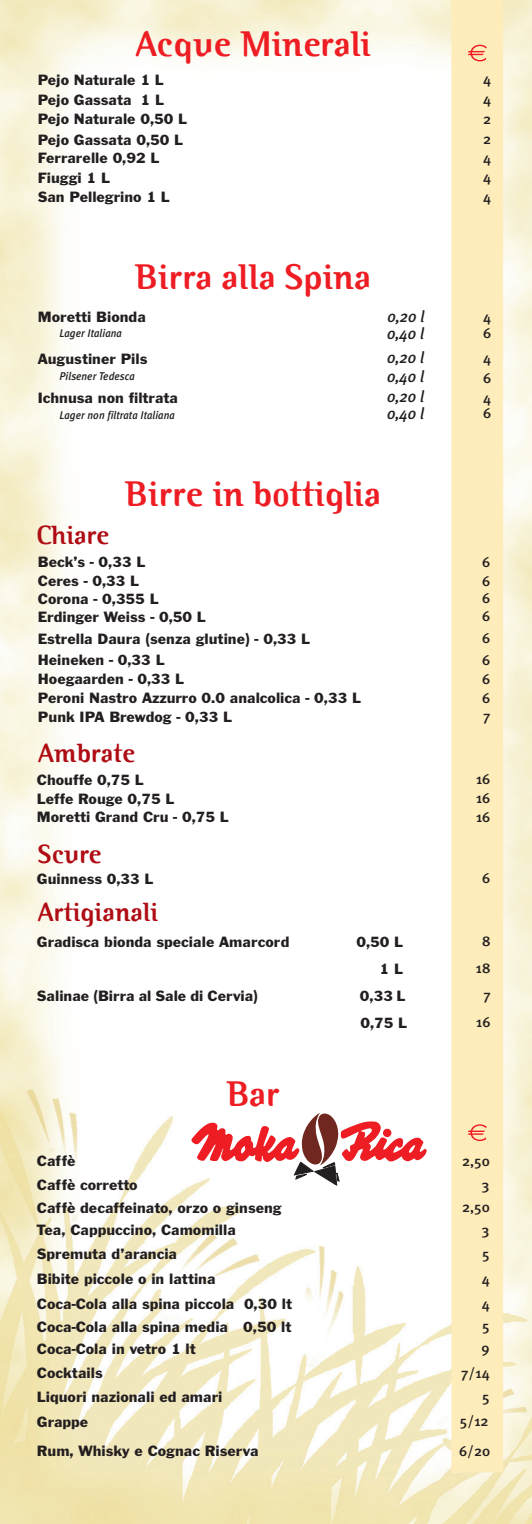
<style>
.page{position:relative;width:532px;height:1524px;background:#fff}
.page>*{position:absolute;margin:0;border:0;box-sizing:border-box;transform-origin:0 0}
.t1{font:700 35.88px "Binary ITC";color:#ee1d23;scale:1.04 1}
.t2{font:700 26.5px "Binary ITC";letter-spacing:-.02em;color:#af0c14;scale:1.04 1}
.t3{font:700 26.5px "Binary ITC";color:#af0c14;scale:1.04 1}
.t4{font:italic 500 16.25px "Meta Plus";color:#231f20;scale:.94 1}
.t5{font:15.5px "Franklin Got T";color:#231f20;scale:1.04 1}
.t6{font:500 14.25px "Meta Plus";color:#231f20;scale:1.04 1}
.t7{font:italic 500 11.25px "Meta Plus";color:#231f20;scale:.94 1}
</style>
<div class="page">
<img style="left:0;top:0;width:531px;height:1524px">
<div style="left:451px;top:0;width:52px;height:1472px;background:#feedbb"></div>
<svg style="left:468px;top:45px;width:18px;height:16px"></svg>
<svg style="left:468px;top:1124px;width:18px;height:17px"></svg>
<svg style="left:191px;top:1113px;width:235px;height:72px"></svg>
<h1 class="t1" style="left:135px;top:22px;width:228px">Acque Minerali</h1>
<p class="t5" style="left:38px;top:70px;width:123px">Pejo Naturale 1 L</p>
<p class="t6" style="left:483px;top:71px;width:9px">4</p>
<p class="t5" style="left:38px;top:90px;width:123px">Pejo Gassata 1 L</p>
<p class="t6" style="left:483px;top:91px;width:9px">4</p>
<p class="t5" style="left:38px;top:110px;width:145px">Pejo Naturale 0,50 L</p>
<p class="t6" style="left:483px;top:111px;width:9px">2</p>
<p class="t5" style="left:38px;top:130px;width:141px">Pejo Gassata 0,50 L</p>
<p class="t6" style="left:483px;top:131px;width:9px">2</p>
<p class="t5" style="left:38px;top:149px;width:118px">Ferrarelle 0,92 L</p>
<p class="t6" style="left:483px;top:149px;width:9px">4</p>
<p class="t5" style="left:38px;top:168px;width:71px">Fiuggi 1 L</p>
<p class="t6" style="left:483px;top:169px;width:9px">4</p>
<p class="t5" style="left:38px;top:188px;width:128px">San Pellegrino 1 L</p>
<p class="t6" style="left:483px;top:189px;width:9px">4</p>
<h1 class="t1" style="left:135px;top:255px;width:229px">Birra alla Spina</h1>
<p class="t5" style="left:38px;top:308px;width:105px">Moretti Bionda</p>
<p class="t4" style="left:387px;top:307px;width:41px">0,20 l</p>
<p class="t6" style="left:483px;top:308px;width:9px">4</p>
<p class="t5" style="left:38px;top:349px;width:107px">Augustiner Pils</p>
<p class="t4" style="left:387px;top:348px;width:41px">0,20 l</p>
<p class="t6" style="left:483px;top:350px;width:9px">4</p>
<p class="t5" style="left:38px;top:389px;width:136px">Ichnusa non filtrata</p>
<p class="t4" style="left:387px;top:387px;width:41px">0,20 l</p>
<p class="t6" style="left:483px;top:389px;width:9px">4</p>
<p class="t7" style="left:59px;top:327px;width:68px">Lager Italiana</p>
<p class="t4" style="left:387px;top:324px;width:41px">0,40 l</p>
<p class="t6" style="left:483px;top:325px;width:9px">6</p>
<p class="t7" style="left:59px;top:369px;width:81px">Pilsener Tedesca</p>
<p class="t4" style="left:387px;top:367px;width:41px">0,40 l</p>
<p class="t6" style="left:483px;top:370px;width:9px">6</p>
<p class="t7" style="left:59px;top:408px;width:124px">Lager non filtrata Italiana</p>
<p class="t4" style="left:387px;top:403px;width:41px">0,40 l</p>
<p class="t6" style="left:483px;top:405px;width:9px">6</p>
<h2 class="t2" style="left:36px;top:519px;width:72px">Chiare</h2>
<h1 class="t1" style="left:125px;top:472px;width:248px">Birre in bottiglia</h1>
<p class="t5" style="left:38px;top:553px;width:105px">Beck’s - 0,33 L</p>
<p class="t6" style="left:482px;top:553px;width:9px">6</p>
<p class="t5" style="left:38px;top:571px;width:99px">Ceres - 0,33 L</p>
<p class="t6" style="left:482px;top:572px;width:9px">6</p>
<p class="t5" style="left:38px;top:589px;width:117px">Corona - 0,355 L</p>
<p class="t6" style="left:482px;top:590px;width:9px">6</p>
<p class="t5" style="left:38px;top:607px;width:163px">Erdinger Weiss - 0,50 L</p>
<p class="t6" style="left:482px;top:608px;width:9px">6</p>
<p class="t5" style="left:38px;top:629px;width:263px">Estrella Daura (senza glutine) - 0,33 L</p>
<p class="t6" style="left:482px;top:630px;width:9px">6</p>
<p class="t5" style="left:38px;top:651px;width:123px">Heineken - 0,33 L</p>
<p class="t6" style="left:482px;top:651px;width:9px">6</p>
<p class="t5" style="left:38px;top:670px;width:142px">Hoegaarden - 0,33 L</p>
<p class="t6" style="left:482px;top:670px;width:9px">6</p>
<p class="t5" style="left:38px;top:688px;width:312px">Peroni Nastro Azzurro 0.0 analcolica - 0,33 L</p>
<p class="t6" style="left:482px;top:689px;width:9px">6</p>
<p class="t5" style="left:38px;top:707px;width:188px">Punk IPA Brewdog - 0,33 L</p>
<p class="t6" style="left:483px;top:708px;width:9px">7</p>
<h2 class="t2" style="left:38px;top:737px;width:96px">Ambrate</h2>
<p class="t5" style="left:37px;top:770px;width:104px">Chouffe 0,75 L</p>
<p class="t6" style="left:476px;top:771px;width:15px">16</p>
<p class="t5" style="left:37px;top:789px;width:133px">Leffe Rouge 0,75 L</p>
<p class="t6" style="left:476px;top:790px;width:15px">16</p>
<p class="t5" style="left:37px;top:808px;width:186px">Moretti Grand Cru - 0,75 L</p>
<p class="t6" style="left:476px;top:808px;width:15px">16</p>
<h2 class="t2" style="left:38px;top:838px;width:63px">Scure</h2>
<p class="t5" style="left:37px;top:869px;width:114px">Guinness 0,33 L</p>
<p class="t6" style="left:482px;top:870px;width:9px">6</p>
<h2 class="t3" style="left:38px;top:896px;width:117px">Artigianali</h2>
<p class="t5" style="left:37px;top:932px;width:244px">Gradisca bionda speciale Amarcord</p>
<p class="t5" style="left:356px;top:932px;width:46px">0,50 L</p>
<p class="t6" style="left:482px;top:933px;width:10px">8</p>
<p class="t5" style="left:379px;top:959px;width:24px">1 L</p>
<p class="t6" style="left:476px;top:960px;width:16px">18</p>
<p class="t5" style="left:37px;top:986px;width:214px">Salinae (Birra al Sale di Cervia)</p>
<p class="t5" style="left:360px;top:986px;width:45px">0,33 L</p>
<p class="t6" style="left:483px;top:986px;width:9px">7</p>
<h1 class="t1" style="left:226px;top:1072px;width:53px">Bar</h1>
<p class="t5" style="left:360px;top:1013px;width:46px">0,75 L</p>
<p class="t6" style="left:476px;top:1014px;width:15px">16</p>
<p class="t5" style="left:37px;top:1151px;width:38px">Caffè</p>
<p class="t6" style="left:462px;top:1152px;width:28px">2,50</p>
<p class="t5" style="left:37px;top:1176px;width:98px">Caffè corretto</p>
<p class="t6" style="left:482px;top:1176px;width:9px">3</p>
<p class="t5" style="left:37px;top:1198px;width:237px">Caffè decaffeinato, orzo o ginseng</p>
<p class="t6" style="left:462px;top:1199px;width:28px">2,50</p>
<p class="t5" style="left:37px;top:1220px;width:193px">Tea, Cappuccino, Camomilla</p>
<p class="t6" style="left:482px;top:1221px;width:9px">3</p>
<p class="t5" style="left:37px;top:1244px;width:136px">Spremuta d’arancia</p>
<p class="t6" style="left:482px;top:1245px;width:9px">5</p>
<p class="t5" style="left:37px;top:1269px;width:173px">Bibite piccole o in lattina</p>
<p class="t6" style="left:481px;top:1270px;width:9px">4</p>
<p class="t5" style="left:37px;top:1294px;width:247px">Coca-Cola alla spina piccola 0,30 lt</p>
<p class="t6" style="left:481px;top:1295px;width:9px">4</p>
<p class="t5" style="left:37px;top:1317px;width:246px">Coca-Cola alla spina media 0,50 lt</p>
<p class="t6" style="left:482px;top:1318px;width:9px">5</p>
<p class="t5" style="left:37px;top:1339px;width:154px">Coca-Cola in vetro 1 lt</p>
<p class="t6" style="left:481px;top:1340px;width:9px">9</p>
<p class="t5" style="left:37px;top:1363px;width:65px">Cocktails</p>
<p class="t6" style="left:461px;top:1364px;width:29px">7/14</p>
<p class="t5" style="left:37px;top:1387px;width:180px">Liquori nazionali ed amari</p>
<p class="t6" style="left:482px;top:1388px;width:9px">5</p>
<p class="t5" style="left:37px;top:1412px;width:51px">Grappe</p>
<p class="t6" style="left:459px;top:1412px;width:29px">5/12</p>
<p class="t5" style="left:37px;top:1441px;width:215px">Rum, Whisky e Cognac Riserva</p>
<p class="t6" style="left:459px;top:1443px;width:31px">6/20</p>
</div>
